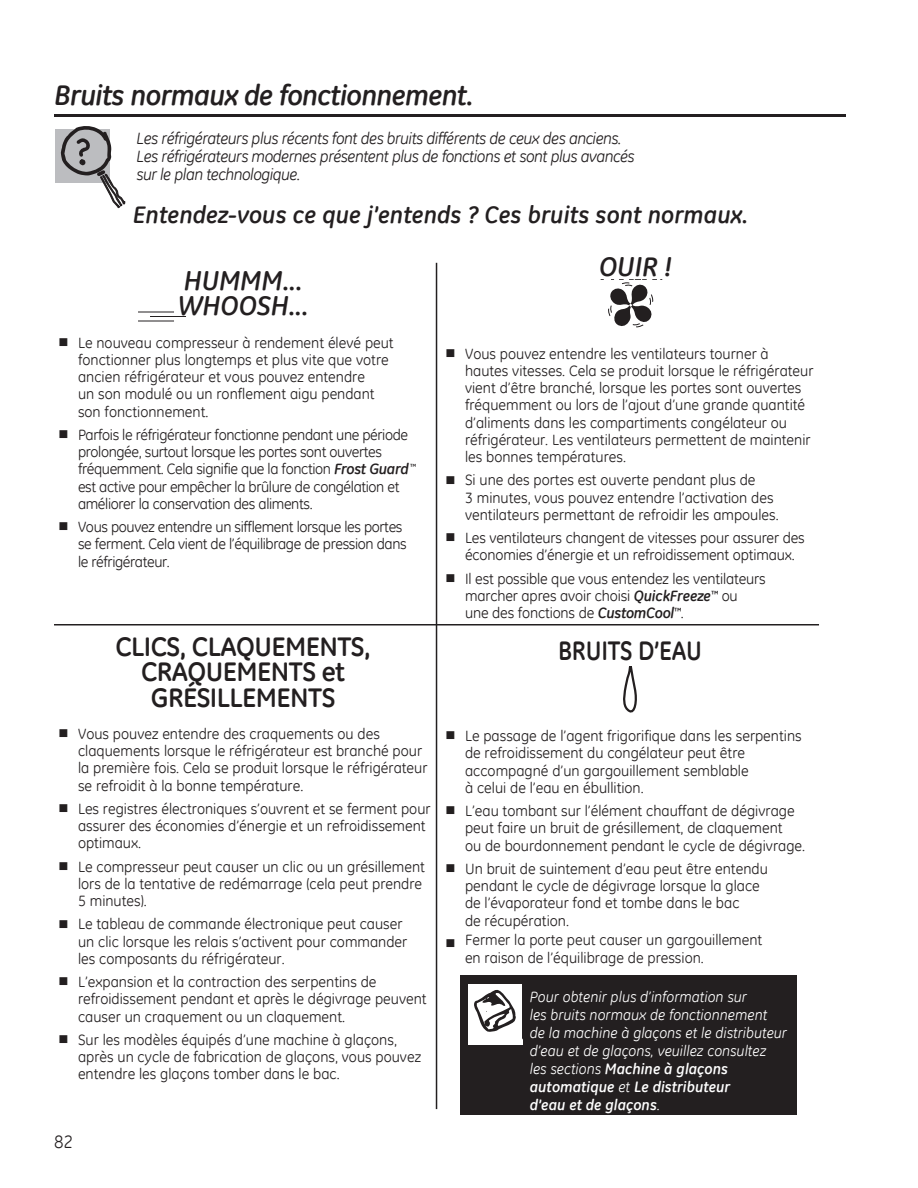
<style>
.page{position:relative;width:918px;height:1188px;background:#fff}
.page>*{position:absolute;margin:0;border:0;box-sizing:border-box;transform-origin:0 0}
.t1{font:italic 700 28.5px "GE Inspira";letter-spacing:-.025em;color:#231f20}
.t2{font:700 27px/25.5px "GE Inspira";letter-spacing:-.02em;color:#231f20;text-align:center}
.t3{font:italic 700 27px/25.5px "GE Inspira";color:#231f20}
.t4{font:700 27px "GE Inspira";letter-spacing:-.02em;color:#231f20;scale:.9 1}
.t5{font:italic 700 24px "GE Inspira";color:#231f20}
.t6{font:18px "GE Inspira";color:#231f20}
.t7{font:italic 16.5px/18px "GE Inspira";letter-spacing:-.03em;color:#231f20}
.t8{font:15px/17.2px "GE Inspira";color:#231f20}
.t9{font:15px/17.2px "GE Inspira";letter-spacing:-.025em;color:#231f20}
.t10{font:italic 15px/18px "GE Inspira";color:#fff}
.s1{font-weight:700;font-style:italic}
.s2{font-weight:700}
</style>
<div class="page">
<hr style="left:54px;top:114px;width:792px;height:3px;background:#231f20">
<div style="left:56px;top:129px;width:54px;height:54px;background:#bcbdc0"></div>
<svg style="left:61px;top:126px;width:65px;height:83px"></svg>
<svg style="left:623px;top:666px;width:14px;height:47px"></svg>
<hr style="left:138px;top:312px;width:36px;height:1px;background:#231f20">
<hr style="left:150px;top:316px;width:36px;height:1px;background:#231f20">
<hr style="left:138px;top:321px;width:36px;height:1px;background:#231f20">
<hr style="left:436px;top:263px;width:1px;height:846px;background:#231f20">
<hr style="left:54px;top:624px;width:765px;height:2px;background:#231f20">
<svg style="left:600px;top:279px;width:63px;height:48px"></svg>
<div style="left:461px;top:975px;width:336px;height:139px;background:#231f20"></div>
<svg style="left:468px;top:984px;width:54px;height:60px;background:#d4d3d3"></svg>
<h1 class="t1" style="left:54px;top:79px;width:421px">Bruits normaux de fonctionnement.</h1>
<p class="t7" style="left:137px;top:130px;width:500px">Les réfrigérateurs plus récents font des bruits différents de ceux des anciens.<br>Les réfrigérateurs modernes présentent plus de fonctions et sont plus avancés sur le plan technologique.</p>
<h3 class="t5" style="left:133px;top:200px;width:617px">Entendez-vous ce que j’entends ? Ces bruits sont normaux.</h3>
<h2 class="t3" style="left:599px;top:253px;width:74px">OUIR !</h2>
<h2 class="t3" style="left:178px;top:268px;width:132px">HUMMM...<br>WHOOSH...</h2>
<p class="t8" style="left:78px;top:334px;width:317px">Le nouveau compresseur à rendement élevé peut fonctionner plus longtemps et plus vite que votre ancien réfrigérateur et vous pouvez entendre<br>un son modulé ou un ronflement aigu pendant son fonctionnement.</p>
<p class="t9" style="left:78px;top:426px;width:339px">Parfois le réfrigérateur fonctionne pendant une période prolongée, surtout lorsque les portes sont ouvertes fréquemment. Cela signifie que la fonction <span class="s1">Frost Guard</span> <sup>™ </sup>est active pour empêcher la brûlure de congélation et améliorer la conservation des aliments.</p>
<p class="t9" style="left:78px;top:518px;width:330px">Vous pouvez entendre un sifflement lorsque les portes se ferment. Cela vient de l’équilibrage de pression dans le réfrigérateur.</p>
<p class="t8" style="left:465px;top:345px;width:350px">Vous pouvez entendre les ventilateurs tourner à hautes vitesses. Cela se produit lorsque le réfrigérateur vient d’être branché, lorsque les portes sont ouvertes fréquemment ou lors de l’ajout d’une grande quantité d’aliments dans les compartiments congélateur ou réfrigérateur. Les ventilateurs permettent de maintenir les bonnes températures.</p>
<p class="t8" style="left:465px;top:471px;width:315px">Si une des portes est ouverte pendant plus de<br>3 minutes, vous pouvez entendre l’activation des ventilateurs permettant de refroidir les ampoules.</p>
<p class="t8" style="left:465px;top:529px;width:341px">Les ventilateurs changent de vitesses pour assurer des économies d’énergie et un refroidissement optimaux.</p>
<p class="t8" style="left:465px;top:570px;width:302px">Il est possible que vous entendez les ventilateurs marcher apres avoir choisi <span class="s1">QuickFreeze</span><sup>™</sup> ou<br>une des fonctions de <span class="s1">CustomCool</span><sup>™</sup>.</p>
<h2 class="t2" style="left:116px;top:633px;width:256px">CLICS, CLAQUEMENTS,<br>CRAQUEMENTS et<br>GRÉSILLEMENTS</h2>
<p class="t8" style="left:78px;top:725px;width:351px">Vous pouvez entendre des craquements ou des claquements lorsque le réfrigérateur est branché pour la première fois. Cela se produit lorsque le réfrigérateur se refroidit à la bonne température.</p>
<p class="t8" style="left:78px;top:800px;width:354px">Les registres électroniques s’ouvrent et se ferment pour assurer des économies d’énergie et un refroidissement optimaux.</p>
<p class="t8" style="left:78px;top:858px;width:348px">Le compresseur peut causer un clic ou un grésillement lors de la tentative de redémarrage (cela peut prendre<br>5 minutes).</p>
<p class="t8" style="left:78px;top:916px;width:331px">Le tableau de commande électronique peut causer un clic lorsque les relais s’activent pour commander les composants du réfrigérateur.</p>
<p class="t8" style="left:78px;top:973px;width:350px">L’expansion et la contraction des serpentins de refroidissement pendant et après le dégivrage peuvent causer un craquement ou un claquement.</p>
<p class="t8" style="left:78px;top:1031px;width:345px">Sur les modèles équipés d’une machine à glaçons, après un cycle de fabrication de glaçons, vous pouvez entendre les glaçons tomber dans le bac.</p>
<p class="t6" style="left:54px;top:1131px;width:21px">82</p>
<h2 class="t4" style="left:558px;top:635px;width:161px">BRUITS D’EAU</h2>
<p class="t8" style="left:465px;top:727px;width:338px">Le passage de l’agent frigorifique dans les serpentins de refroidissement du congélateur peut être accompagné d’un gargouillement semblable<br>à celui de l’eau en ébullition.</p>
<p class="t8" style="left:465px;top:802px;width:342px">L’eau tombant sur l’élément chauffant de dégivrage peut faire un bruit de grésillement, de claquement<br>ou de bourdonnement pendant le cycle de dégivrage.</p>
<p class="t8" style="left:465px;top:860px;width:304px">Un bruit de suintement d’eau peut être entendu pendant le cycle de dégivrage lorsque la glace de l’évaporateur fond et tombe dans le bac<br>de récupération.</p>
<p class="t8" style="left:465px;top:932px;width:299px">Fermer la porte peut causer un gargouillement en raison de l’équilibrage de pression.</p>
<p class="t10" style="left:530px;top:988px;width:259px">Pour obtenir plus d’information sur<br>les bruits normaux de fonctionnement<br>de la machine à glaçons et le distributeur d’eau et de glaçons, veuillez consultez les sections <span class="s2">Machine à glaçons automatique</span> et <span class="s2">Le distributeur<br>d’eau et de glaçons</span>.</p>
</div>
